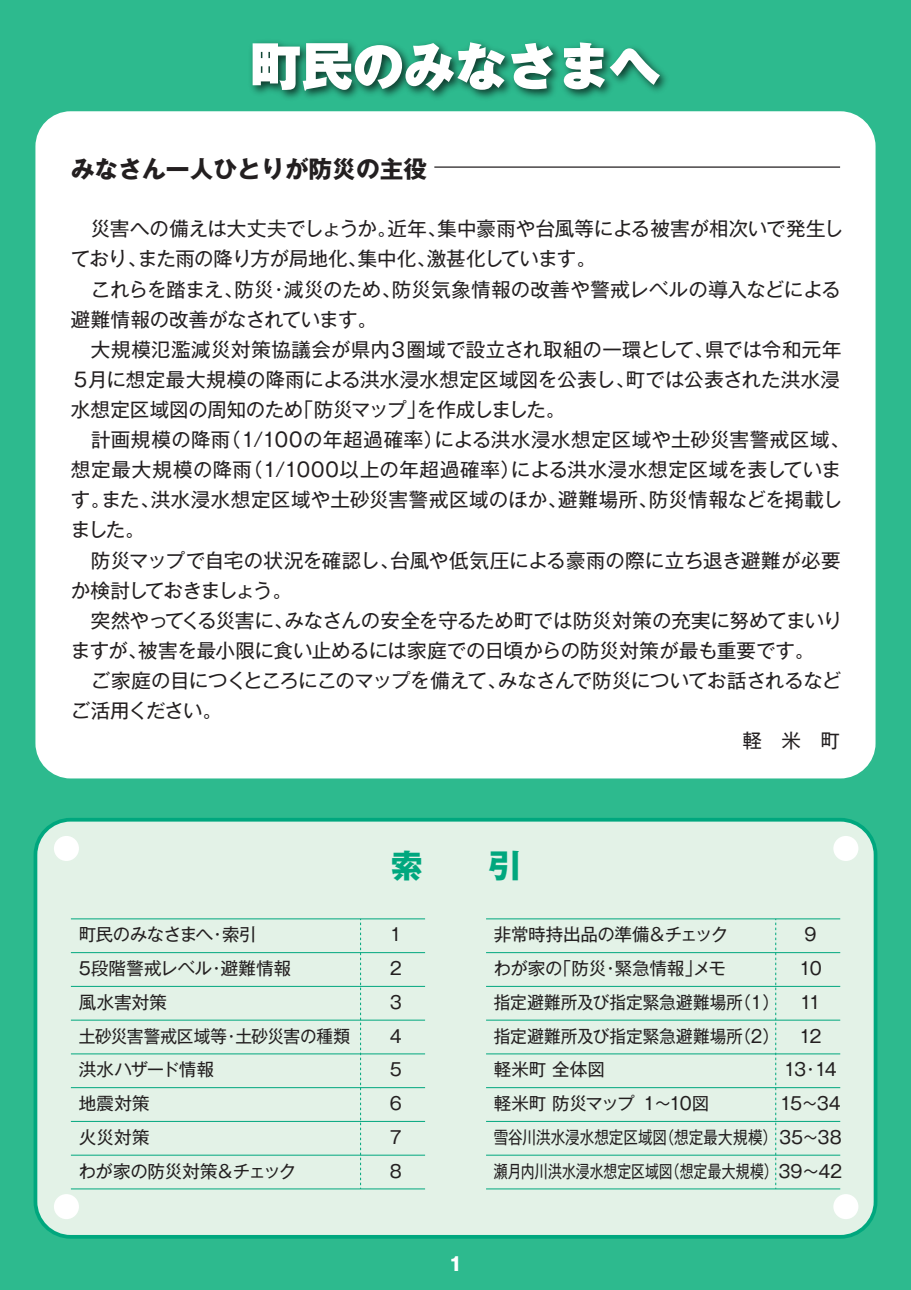
<style>
.page{position:relative;width:911px;height:1290px;background:#2dba8e}
.page>*{position:absolute;margin:0;border:0;box-sizing:border-box;transform-origin:0 0}
.t1{font:900 51.25px "Gothic MB101 Pro";color:#fff}
.t2{font:700 32.5px "Gothic MB101 Pro";color:#00a77e}
.t3{font:700 23.75px "Gothic MB101 Pro";color:#231f20}
.t4{font:19.5px "Gothic MB101 Pro";letter-spacing:-.005em;color:#231f20}
.t5{font:19.5px "Gothic MB101 Pro";letter-spacing:-.025em;color:#231f20}
.t6{font:19.5px "Gothic MB101 Pro";letter-spacing:.025em;color:#231f20}
.t7{font:19.5px "Gothic MB101 Pro";letter-spacing:.03em;color:#231f20}
.t8{font:19.5px "Gothic MB101 Pro";letter-spacing:.015em;color:#231f20}
.t9{font:19.5px "Gothic MB101 Pro";letter-spacing:-.065em;color:#231f20}
.t10{font:19.5px "Gothic MB101 Pro";letter-spacing:-.05em;color:#231f20}
.t11{font:700 18.75px "Gothic MB101 Pr 6";color:#fff}
.t12{font:17.5px/33.8px "Gothic MB101 Pro";letter-spacing:-.005em;color:#231f20;text-align:justify}
.t13{font:17.5px "Gothic MB101 Pro";letter-spacing:-.005em;color:#231f20;scale:.95 1}
.t14{font:17.5px "Gothic MB101 Pro";letter-spacing:-.05em;color:#231f20}
.t15{font:17.5px "Gothic MB101 Pro";letter-spacing:-.035em;color:#231f20}
.t16{font:17.5px "Gothic MB101 Pro";letter-spacing:-.025em;color:#231f20}
</style>
<div class="page">
<div style="left:35px;top:820px;width:840px;height:417px;background:#e3f2e7;border-radius:35px"></div>
<div style="left:34px;top:818px;width:843px;height:420px;border:4px solid #00a77e;border-radius:35px"></div>
<div style="left:35px;top:111px;width:840px;height:667px;background:#fff;border-radius:35px"></div>
<div style="left:54px;top:836px;width:25px;height:25px;background:#fff;border-radius:50%"></div>
<div style="left:833px;top:836px;width:25px;height:25px;background:#fff;border-radius:50%"></div>
<div style="left:54px;top:1194px;width:25px;height:25px;background:#fff;border-radius:50%"></div>
<div style="left:833px;top:1194px;width:25px;height:25px;background:#fff;border-radius:50%"></div>
<img style="left:243px;top:41px;width:432px;height:71px">
<hr style="left:434px;top:166px;width:406px;height:2px;background:#231f20">
<svg style="left:360px;top:919px;width:1px;height:269px"></svg>
<hr style="left:71px;top:918px;width:354px;height:1px;background:#00a77e">
<hr style="left:71px;top:952px;width:354px;height:1px;background:#00a77e">
<hr style="left:71px;top:986px;width:354px;height:1px;background:#00a77e">
<hr style="left:71px;top:1020px;width:354px;height:1px;background:#00a77e">
<hr style="left:71px;top:1053px;width:354px;height:1px;background:#00a77e">
<hr style="left:71px;top:1087px;width:354px;height:1px;background:#00a77e">
<hr style="left:71px;top:1121px;width:354px;height:1px;background:#00a77e">
<hr style="left:71px;top:1155px;width:354px;height:1px;background:#00a77e">
<hr style="left:71px;top:1189px;width:354px;height:1px;background:#81d1b9">
<hr style="left:71px;top:1188px;width:354px;height:1px;background:#00a77e">
<svg style="left:775px;top:919px;width:1px;height:269px"></svg>
<hr style="left:486px;top:918px;width:354px;height:1px;background:#00a77e">
<hr style="left:486px;top:952px;width:354px;height:1px;background:#00a77e">
<hr style="left:486px;top:986px;width:354px;height:1px;background:#00a77e">
<hr style="left:486px;top:1020px;width:354px;height:1px;background:#00a77e">
<hr style="left:486px;top:1053px;width:354px;height:1px;background:#00a77e">
<hr style="left:486px;top:1087px;width:354px;height:1px;background:#00a77e">
<hr style="left:486px;top:1121px;width:354px;height:1px;background:#00a77e">
<hr style="left:486px;top:1155px;width:354px;height:1px;background:#00a77e">
<hr style="left:486px;top:1188px;width:354px;height:1px;background:#00a77e">
<h1 class="t1" style="left:250px;top:23px;width:411px">町民のみなさまへ</h1>
<p class="t3" style="left:71px;top:149px;width:358px">みなさん一人ひとりが防災の主役</p>
<p class="t4" style="left:71px;top:213px;width:774px">　災害への備えは大丈夫でしょうか。近年、集中豪雨や台風等による被害が相次いで発生し</p>
<p class="t5" style="left:71px;top:243px;width:527px">ており、また雨の降り方が局地化、集中化、激甚化しています。</p>
<p class="t4" style="left:71px;top:273px;width:771px">　これらを踏まえ、防災・減災のため、防災気象情報の改善や警戒レベルの導入などによる</p>
<p class="t4" style="left:71px;top:303px;width:308px">避難情報の改善がなされています。</p>
<p class="t8" style="left:71px;top:333px;width:772px">　大規模氾濫減災対策協議会が県内３圏域で設立され取組の一環として、県では令和元年</p>
<p class="t4" style="left:71px;top:363px;width:770px">５月に想定最大規模の降雨による洪水浸水想定区域図を公表し、町では公表された洪水浸</p>
<p class="t4" style="left:71px;top:393px;width:496px">水想定区域図の周知のため「防災マップ」を作成しました。</p>
<p class="t6" style="left:71px;top:423px;width:780px">　計画規模の降雨（1/100の年超過確率）による洪水浸水想定区域や土砂災害警戒区域、</p>
<p class="t7" style="left:71px;top:454px;width:771px">想定最大規模の降雨（1/1000以上の年超過確率）による洪水浸水想定区域を表していま</p>
<p class="t4" style="left:71px;top:484px;width:772px">す。また、洪水浸水想定区域や土砂災害警戒区域のほか、避難場所、防災情報などを掲載し</p>
<p class="t4" style="left:71px;top:514px;width:76px">ました。</p>
<p class="t4" style="left:71px;top:544px;width:771px">　防災マップで自宅の状況を確認し、台風や低気圧による豪雨の際に立ち退き避難が必要</p>
<p class="t9" style="left:71px;top:574px;width:223px">か検討しておきましょう。</p>
<p class="t4" style="left:71px;top:604px;width:773px">　突然やってくる災害に、みなさんの安全を守るため町では防災対策の充実に努めてまいり</p>
<p class="t4" style="left:71px;top:634px;width:745px">ますが、被害を最小限に食い止めるには家庭での日頃からの防災対策が最も重要です。</p>
<p class="t5" style="left:71px;top:664px;width:772px">　ご家庭の目につくところにこのマップを備えて、みなさんで防災についてお話されるなど</p>
<p class="t10" style="left:71px;top:694px;width:153px">ご活用ください。</p>
<p class="t4" style="left:742px;top:724px;width:99px">軽　米　町</p>
<h2 class="t2" style="left:390px;top:838px;width:131px">索　　引</h2>
<p class="t15" style="left:79px;top:920px;width:179px">町民のみなさまへ・索引</p>
<p class="t12" style="left:390px;top:915px;width:13px">1</p>
<p class="t12" style="left:79px;top:949px;width:214px">5段階警戒レベル・避難情報</p>
<p class="t12" style="left:390px;top:949px;width:13px">2</p>
<p class="t12" style="left:79px;top:983px;width:89px">風水害対策</p>
<p class="t12" style="left:390px;top:983px;width:13px">3</p>
<p class="t13" style="left:79px;top:1021px;width:287px">土砂災害警戒区域等・土砂災害の種類</p>
<p class="t12" style="left:390px;top:1017px;width:13px">4</p>
<p class="t16" style="left:79px;top:1055px;width:137px">洪水ハザード情報</p>
<p class="t12" style="left:390px;top:1050px;width:13px">5</p>
<p class="t12" style="left:79px;top:1084px;width:72px">地震対策</p>
<p class="t12" style="left:390px;top:1084px;width:13px">6</p>
<p class="t12" style="left:79px;top:1118px;width:72px">火災対策</p>
<p class="t12" style="left:390px;top:1118px;width:13px">7</p>
<p class="t12" style="left:79px;top:1152px;width:219px">わが家の防災対策＆チェック</p>
<p class="t12" style="left:390px;top:1152px;width:13px">8</p>
<p class="t11" style="left:448px;top:1248px;width:16px">1</p>
<p class="t12" style="left:494px;top:915px;width:236px">非常時持出品の準備＆チェック</p>
<p class="t12" style="left:804px;top:915px;width:13px">9</p>
<p class="t12" style="left:494px;top:949px;width:234px">わが家の「防災・緊急情報」メモ</p>
<p class="t12" style="left:799px;top:949px;width:24px">10</p>
<p class="t13" style="left:493px;top:988px;width:302px">指定避難所及び指定緊急避難場所（1）</p>
<p class="t12" style="left:493px;top:983px;width:329px;text-indent:306px">11指定避難所及び指定緊急避難場所（2） 12軽米町 全体図</p>
<p class="t12" style="left:783px;top:1050px;width:55px">13・14</p>
<p class="t14" style="left:494px;top:1089px;width:217px">軽米町 防災マップ １～10図</p>
<p class="t12" style="left:493px;top:1084px;width:350px;text-indent:286px">15～34雪谷川洪水浸水想定区域図（想定最大規模）35～38瀬月内川洪水浸水想定区域図（想定最大規模）39～42</p>
</div>
